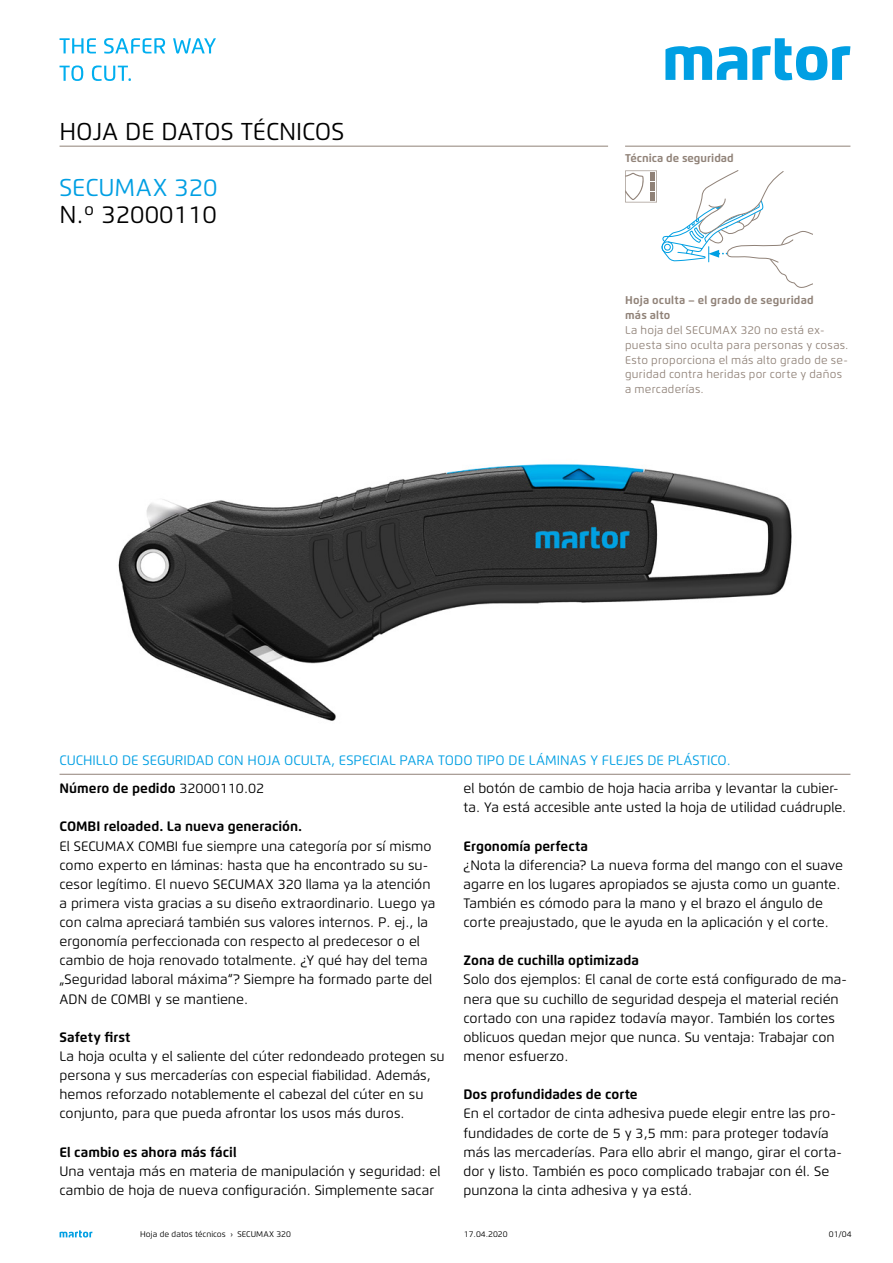
<style>
.page{position:relative;width:893px;height:1263px;background:#fff}
.page>*{position:absolute;margin:0;border:0;box-sizing:border-box;transform-origin:0 0}
._01_Head_Flexo_Reg_1{font:24.3px "Flexo";color:#000}
._01_Head_Flexo_Reg_1-2{font:24.3px "Flexo";color:#009fe3}
._02_Copy_Flexo_Reg_9{font:13.65px/19.2px "Flexo";color:#000}
._02_Copy_Flexo_Reg_9-2{font:13.65px "Flexo";color:#009fe3}
._02_Copy_Flexo_Bol_9{font:700 13.65px "Flexo";color:#000}
._02_Copy_Flexo_Reg_9-3{font:700 13.65px "Flexo";color:#000}
._04_Tab_Flexo_Reg_7{font:11.25px/14.9px "Flexo";letter-spacing:.025em;color:#908278}
._04_Tab_Flexo_Bol_7{font:700 11.25px "Flexo";letter-spacing:.015em;color:#908278}
._06_Navi_Flexo_Reg_5{font:8.25px "Flexo";color:#000}
.s1{font-weight:400}
.s2{font-weight:700}
</style>
<div class="page">
<svg style="left:60px;top:1230px;width:32px;height:7px"></svg>
<img style="left:118px;top:464px;width:674px;height:257px">
<svg style="left:625px;top:171px;width:187px;height:117px"></svg>
<div style="left:650px;top:173px;width:5px;height:8px;background:#908278"></div>
<div style="left:650px;top:192px;width:5px;height:8px;background:#908278"></div>
<div style="left:650px;top:182px;width:5px;height:8px;background:#908278"></div>
<svg style="left:665px;top:38px;width:185px;height:42px"></svg>
<hr style="left:60px;top:774px;width:790px;height:1px;background:#908278">
<hr style="left:625px;top:146px;width:225px;height:1px;background:#908278">
<hr style="left:60px;top:146px;width:548px;height:1px;background:#908278">
<svg style="left:60px;top:38px;width:36px;height:15px"></svg>
<svg style="left:104px;top:38px;width:61px;height:16px"></svg>
<svg style="left:173px;top:38px;width:43px;height:16px"></svg>
<svg style="left:60px;top:65px;width:23px;height:16px"></svg>
<svg style="left:92px;top:65px;width:39px;height:16px"></svg>
<p class="_01_Head_Flexo_Reg_1" style="left:60px;top:117px;width:286px">HOJA DE DATOS TÉCNICOS</p>
<p class="_01_Head_Flexo_Reg_1-2" style="left:60px;top:172px;width:160px">SECUMAX 320</p>
<p class="_01_Head_Flexo_Reg_1" style="left:60px;top:200px;width:159px">N.º 32000110</p>
<p class="_04_Tab_Flexo_Bol_7" style="left:625px;top:151px;width:110px">Técnica de seguridad</p>
<p class="_04_Tab_Flexo_Bol_7" style="left:625px;top:293px;width:190px">Hoja oculta – el grado de seguridad</p>
<p class="_04_Tab_Flexo_Bol_7" style="left:625px;top:308px;width:47px">más alto</p>
<p class="_04_Tab_Flexo_Reg_7" style="left:625px;top:322px;width:225px">La hoja del SECUMAX 320 no está ex&shy;puesta sino oculta para personas y cosas.<br>Esto proporciona el más alto grado de se&shy;guridad contra heridas por corte y daños a mercaderías.</p>
<p class="_02_Copy_Flexo_Reg_9-2" style="left:60px;top:752px;width:673px">CUCHILLO DE SEGURIDAD CON HOJA OCULTA, ESPECIAL PARA TODO TIPO DE LÁMINAS Y FLEJES DE PLÁSTICO.</p>
<p class="_02_Copy_Flexo_Reg_9-3" style="left:60px;top:780px;width:206px">Número de pedido <span class="s1">32000110.02</span></p>
<p class="_02_Copy_Flexo_Bol_9" style="left:60px;top:818px;width:244px">COMBI reloaded. La nueva generación.</p>
<p class="_02_Copy_Flexo_Reg_9" style="left:60px;top:836px;width:377px">El SECUMAX COMBI fue siempre una categoría por sí mismo como experto en láminas: hasta que ha encontrado su su&shy;cesor legítimo. El nuevo SECUMAX 320 llama ya la atención a primera vista gracias a su diseño extraordinario. Luego ya con calma apreciará también sus valores internos. P. ej., la ergonomía perfeccionada con respecto al predecesor o el cambio de hoja renovado totalmente. ¿Y qué hay del tema „Seguridad laboral máxima“? Siempre ha formado parte del ADN de COMBI y se mantiene.</p>
<p class="_02_Copy_Flexo_Reg_9" style="left:60px;top:1027px;width:387px"><span class="s2">Safety first<br></span>La hoja oculta y el saliente del cúter redondeado protegen su persona y sus mercaderías con especial fiabilidad. Además, hemos reforzado notablemente el cabezal del cúter en su conjunto, para que pueda afrontar los usos más duros.</p>
<p class="_02_Copy_Flexo_Reg_9" style="left:60px;top:1142px;width:382px"><span class="s2">El cambio es ahora más fácil<br></span>Una ventaja más en materia de manipulación y seguridad: el cambio de hoja de nueva configuración. Simplemente sacar</p>
<p class="_06_Navi_Flexo_Reg_5" style="left:140px;top:1229px;width:152px">Hoja de datos técnicos › SECUMAX 320</p>
<p class="_02_Copy_Flexo_Reg_9" style="left:463px;top:779px;width:384px">el botón de cambio de hoja hacia arriba y levantar la cubier&shy;ta. Ya está accesible ante usted la hoja de utilidad cuádruple.</p>
<p class="_02_Copy_Flexo_Reg_9" style="left:463px;top:836px;width:381px"><span class="s2">Ergonomía perfecta<br></span>¿Nota la diferencia? La nueva forma del mango con el suave agarre en los lugares apropiados se ajusta como un guante.<br>También es cómodo para la mano y el brazo el ángulo de corte preajustado, que le ayuda en la aplicación y el corte.</p>
<p class="_02_Copy_Flexo_Reg_9" style="left:463px;top:951px;width:385px"><span class="s2">Zona de cuchilla optimizada<br></span>Solo dos ejemplos: El canal de corte está configurado de ma&shy;nera que su cuchillo de seguridad despeja el material recién cortado con una rapidez todavía mayor. También los cortes oblicuos quedan mejor que nunca. Su ventaja: Trabajar con menor esfuerzo.</p>
<p class="_02_Copy_Flexo_Reg_9" style="left:463px;top:1085px;width:380px"><span class="s2">Dos profundidades de corte<br></span>En el cortador de cinta adhesiva puede elegir entre las pro&shy;fundidades de corte de 5 y 3,5 mm: para proteger todavía más las mercaderías. Para ello abrir el mango, girar el corta&shy;dor y listo. También es poco complicado trabajar con él. Se punzona la cinta adhesiva y ya está.</p>
<p class="_06_Navi_Flexo_Reg_5" style="left:464px;top:1229px;width:45px">17.04.2020</p>
<p class="_06_Navi_Flexo_Reg_5" style="left:829px;top:1229px;width:24px">01/04</p>
</div>
